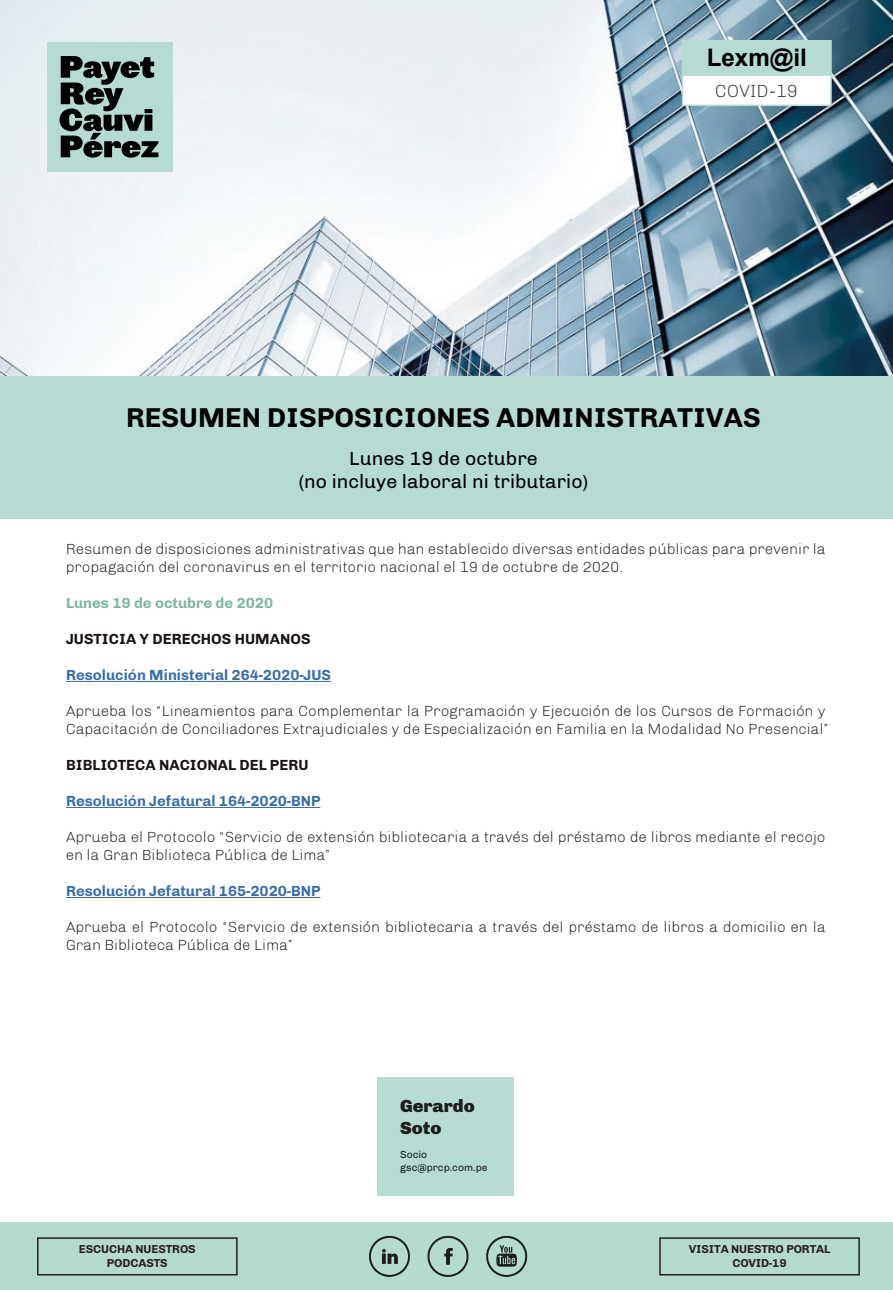
<style>
.page{position:relative;width:893px;height:1290px;background:#fff}
.page>*{position:absolute;margin:0;border:0;box-sizing:border-box;transform-origin:0 0}
.t1{font:700 27.9px "Chivo";color:#000}
.t2{font:700 24.15px "Arial";color:#000}
.t3{font:19.5px/23.4px "Chivo";color:#000;text-align:center}
.t4{font:900 18px/21.6px "Chivo";color:#1d1d1b}
.t5{font:300 18px "Chivo";color:#372d2d}
.t6{font:300 15px/18px "Chivo";color:#1a1414}
.t7{font:700 15px "Chivo";color:#386ea9}
.t8{font:700 15px "Chivo";color:#1a1414}
.t9{font:700 15px "Chivo";color:#7eb5a5}
.t10{font:700 11.85px/14.1px "Chivo";letter-spacing:-.01em;color:#2a1e1c;text-align:center}
.t11{font:10.5px/12.6px "Chivo";color:#1d1d1b}
</style>
<div class="page">
<img style="left:0;top:0;width:893px;height:376px">
<hr style="left:66px;top:681px;width:265px;height:1px;background:#386ea9">
<hr style="left:66px;top:807px;width:254px;height:1px;background:#386ea9">
<hr style="left:66px;top:897px;width:254px;height:1px;background:#386ea9">
<div style="left:0;top:376px;width:893px;height:142px;background:#b5dbd2"></div>
<div style="left:47px;top:42px;width:126px;height:129px;background:#b5dbd2"></div>
<svg style="left:60px;top:56px;width:98px;height:102px"></svg>
<div style="left:682px;top:40px;width:150px;height:66px;background:#fff;border:2px solid #b5dbd2"></div>
<div style="left:682px;top:41px;width:149px;height:35px;background:#b5dbd2"></div>
<div style="left:377px;top:1077px;width:137px;height:119px;background:#b5dbd2"></div>
<div style="left:0;top:1222px;width:893px;height:68px;background:#b5dbd1"></div>
<svg style="left:369px;top:1235px;width:41px;height:42px"></svg>
<svg style="left:427px;top:1235px;width:41px;height:42px"></svg>
<svg style="left:486px;top:1235px;width:41px;height:42px"></svg>
<div style="left:659px;top:1237px;width:201px;height:38px;border:2px solid #2a1e1c"></div>
<div style="left:37px;top:1237px;width:201px;height:38px;border:2px solid #2a1e1c"></div>
<h2 class="t2" style="left:707px;top:41px;width:102px">Lexm@il</h2>
<p class="t5" style="left:715px;top:80px;width:85px">COVID-19</p>
<h1 class="t1" style="left:126px;top:401px;width:636px">RESUMEN DISPOSICIONES ADMINISTRATIVAS</h1>
<h3 class="t3" style="left:299px;top:446px;width:291px">Lunes 19 de octubre<br>(no incluye laboral ni tributario)</h3>
<p class="t6" style="left:66px;top:540px;width:761px">Resumen de disposiciones administrativas que han establecido diversas entidades públicas para prevenir la propagación del coronavirus en el territorio nacional el 19 de octubre de 2020.</p>
<p class="t9" style="left:66px;top:594px;width:209px">Lunes 19 de octubre de 2020</p>
<p class="t8" style="left:66px;top:630px;width:246px">JUSTICIA Y DERECHOS HUMANOS</p>
<p class="t7" style="left:66px;top:666px;width:266px">Resolución Ministerial 264-2020-JUS</p>
<p class="t6" style="left:66px;top:702px;width:765px">Aprueba los “Lineamientos para Complementar la Programación y Ejecución de los Cursos de Formación y<br>Capacitación de Conciliadores Extrajudiciales y de Especialización en Familia en la Modalidad No Presencial”</p>
<p class="t8" style="left:66px;top:756px;width:244px">BIBLIOTECA NACIONAL DEL PERU</p>
<p class="t7" style="left:66px;top:792px;width:256px">Resolución Jefatural 164-2020-BNP</p>
<p class="t6" style="left:66px;top:828px;width:761px">Aprueba el Protocolo “Servicio de extensión bibliotecaria a través del préstamo de libros mediante el recojo en la Gran Biblioteca Pública de Lima”</p>
<p class="t7" style="left:66px;top:882px;width:256px">Resolución Jefatural 165-2020-BNP</p>
<p class="t6" style="left:66px;top:918px;width:761px">Aprueba el Protocolo “Servicio de extensión bibliotecaria a través del préstamo de libros a domicilio en la<br>Gran Biblioteca Pública de Lima”</p>
<p class="t10" style="left:79px;top:1241px;width:118px">ESCUCHA NUESTROS<br>PODCASTS</p>
<p class="t4" style="left:400px;top:1095px;width:76px">Gerardo<br>Soto</p>
<p class="t11" style="left:400px;top:1148px;width:89px">Socio gsc@prcp.com.pe</p>
<p class="t10" style="left:689px;top:1241px;width:143px">VISITA NUESTRO PORTAL<br>COVID-19</p>
</div>
